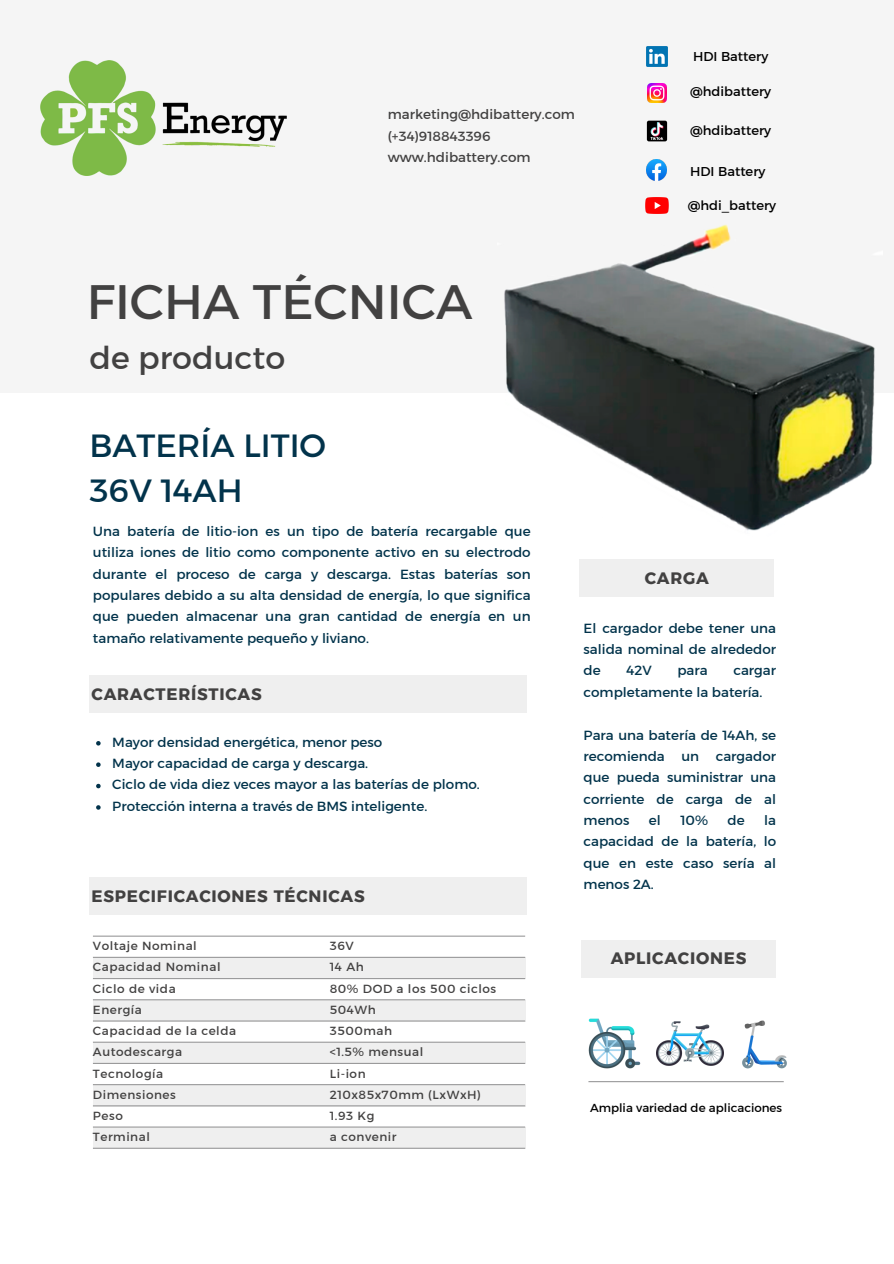
<style>
.page{position:relative;width:894px;height:1264px;background:#fff}
.page>*{position:absolute;margin:0;border:0;box-sizing:border-box;transform-origin:0 0}
.t1{font:49.2px "Kief Montaser Regular";color:#424141}
.t2{font:32.7px/45px "Kief Montaser Regular";color:#02334b}
.t3{font:31.8px "Kief Montaser Regular";color:#424141}
.t4{font:16.5px "Kief Montaser Bold";letter-spacing:.045em;color:#424141}
.t5{font:13.5px/21.3px "Kief Montaser Regular";color:#02334b;text-align:justify}
.t6{font:13.5px/21.3px "Kief Montaser Regular";color:#424141}
.t7{font:13.05px "Kief Montaser Regular";color:#000}
.t8{font:12px "Kief Montaser Regular";letter-spacing:.045em;color:#424141}
.t9{font:11.85px "Kief Montaser Regular";color:#000}
</style>
<div class="page">
<div style="left:0;top:0;width:893px;height:392px;background:#efefef"></div>
<div style="left:89px;top:674px;width:438px;height:38px;background:#efefef"></div>
<div style="left:579px;top:559px;width:194px;height:37px;background:#efefef"></div>
<div style="left:581px;top:939px;width:194px;height:38px;background:#efefef"></div>
<div style="left:89px;top:877px;width:438px;height:37px;background:#efefef"></div>
<hr style="left:588px;top:1081px;width:195px;height:1px;background:#9a9a9b">
<hr style="left:93px;top:935px;width:432px;height:1px;background:#9a9a9b">
<div style="left:93px;top:957px;width:432px;height:21px;background:#efefef"></div>
<div style="left:93px;top:999px;width:432px;height:22px;background:#efefef"></div>
<hr style="left:93px;top:956px;width:432px;height:1px;background:#9a9a9b">
<hr style="left:93px;top:978px;width:432px;height:1px;background:#9a9a9b">
<hr style="left:93px;top:999px;width:432px;height:1px;background:#9a9a9b">
<hr style="left:93px;top:1020px;width:432px;height:1px;background:#9a9a9b">
<div style="left:93px;top:1042px;width:432px;height:21px;background:#efefef"></div>
<div style="left:93px;top:1085px;width:432px;height:21px;background:#efefef"></div>
<div style="left:93px;top:1127px;width:432px;height:21px;background:#efefef"></div>
<hr style="left:93px;top:1041px;width:432px;height:1px;background:#9a9a9b">
<hr style="left:93px;top:1062px;width:432px;height:1px;background:#9a9a9b">
<hr style="left:93px;top:1084px;width:432px;height:1px;background:#9a9a9b">
<hr style="left:93px;top:1105px;width:432px;height:1px;background:#9a9a9b">
<hr style="left:93px;top:1126px;width:432px;height:1px;background:#9a9a9b">
<hr style="left:93px;top:1147px;width:432px;height:1px;background:#9a9a9b">
<img style="left:41px;top:61px;width:245px;height:114px">
<img style="left:646px;top:47px;width:21px;height:20px">
<img style="left:645px;top:198px;width:23px;height:12px">
<img style="left:647px;top:84px;width:19px;height:19px">
<img style="left:646px;top:120px;width:21px;height:22px">
<img style="left:646px;top:160px;width:20px;height:20px">
<img style="left:588px;top:1018px;width:52px;height:51px">
<img style="left:656px;top:1021px;width:67px;height:45px">
<img style="left:742px;top:1020px;width:45px;height:49px">
<img style="left:497px;top:210px;width:385px;height:321px">
<svg style="left:96px;top:741px;width:5px;height:4px"></svg>
<svg style="left:96px;top:762px;width:5px;height:5px"></svg>
<svg style="left:96px;top:783px;width:5px;height:5px"></svg>
<svg style="left:96px;top:805px;width:5px;height:4px"></svg>
<h4 class="t6" style="left:387px;top:104px;width:189px">marketing@hdibattery.com (+34)918843396 www.hdibattery.com</h4>
<p class="t7" style="left:692px;top:48px;width:77px">HDI Battery</p>
<h4 class="t7" style="left:690px;top:83px;width:83px">@hdibattery</h4>
<p class="t7" style="left:690px;top:123px;width:83px">@hdibattery</p>
<p class="t7" style="left:690px;top:163px;width:77px">HDI Battery</p>
<p class="t7" style="left:687px;top:197px;width:90px">@hdi_battery</p>
<p class="t1" style="left:87px;top:271px;width:387px">FICHA TÉCNICA</p>
<h5 class="t3" style="left:89px;top:338px;width:197px">de producto</h5>
<h2 class="t2" style="left:89px;top:422px;width:238px">BATERÍA LITIO<br>36V 14AH</h2>
<h5 class="t5" style="left:93px;top:520px;width:439px">Una batería de litio-ion es un tipo de batería recargable que utiliza iones de litio como componente activo en su electrodo durante el proceso de carga y descarga. Estas baterías son populares debido a su alta densidad de energía, lo que significa que pueden almacenar una gran cantidad de energía en un tamaño relativamente pequeño y liviano.</h5>
<p class="t4" style="left:92px;top:683px;width:171px">CARACTERÍSTICAS</p>
<p class="t5" style="left:112px;top:731px;width:271px">Mayor densidad energética, menor peso</p>
<p class="t5" style="left:112px;top:752px;width:257px">Mayor capacidad de carga y descarga.</p>
<p class="t5" style="left:112px;top:774px;width:369px">Ciclo de vida diez veces mayor a las baterías de plomo.</p>
<p class="t5" style="left:112px;top:795px;width:316px">Protección interna a través de BMS inteligente.</p>
<h5 class="t4" style="left:92px;top:886px;width:274px">ESPECIFICACIONES TÉCNICAS</h5>
<h4 class="t8" style="left:93px;top:938px;width:105px">Voltaje Nominal</h4>
<p class="t8" style="left:330px;top:938px;width:26px">36V</p>
<h6 class="t8" style="left:93px;top:959px;width:129px">Capacidad Nominal</h6>
<p class="t8" style="left:330px;top:959px;width:35px">14 Ah</p>
<p class="t8" style="left:93px;top:981px;width:84px">Ciclo de vida</p>
<p class="t8" style="left:330px;top:981px;width:168px">80% DOD a los 500 ciclos</p>
<p class="t8" style="left:93px;top:1002px;width:50px">Energía</p>
<p class="t8" style="left:330px;top:1002px;width:48px">504Wh</p>
<p class="t8" style="left:93px;top:1023px;width:145px">Capacidad de la celda</p>
<p class="t8" style="left:330px;top:1023px;width:64px">3500mah</p>
<p class="t8" style="left:93px;top:1044px;width:91px">Autodescarga</p>
<p class="t8" style="left:330px;top:1044px;width:95px">&lt;1.5% mensual</p>
<p class="t8" style="left:93px;top:1065px;width:72px">Tecnología</p>
<p class="t8" style="left:330px;top:1065px;width:37px">Li-ion</p>
<p class="t8" style="left:93px;top:1087px;width:84px">Dimensiones</p>
<p class="t8" style="left:330px;top:1087px;width:153px">210x85x70mm (LxWxH)</p>
<p class="t8" style="left:93px;top:1108px;width:31px">Peso</p>
<p class="t8" style="left:330px;top:1108px;width:46px">1.93 Kg</p>
<p class="t8" style="left:93px;top:1129px;width:58px">Terminal</p>
<p class="t8" style="left:330px;top:1129px;width:68px">a convenir</p>
<h5 class="t4" style="left:644px;top:567px;width:66px">CARGA</h5>
<h5 class="t5" style="left:583px;top:617px;width:194px">El cargador debe tener una salida nominal de alrededor de</h5>
<h5 class="t5" style="left:626px;top:660px;width:27px">42V</h5>
<h5 class="t5" style="left:677px;top:660px;width:32px">para</h5>
<h5 class="t5" style="left:583px;top:660px;width:194px;text-indent:150px">cargar completamente la batería.</h5>
<h4 class="t5" style="left:583px;top:724px;width:194px">Para una batería de 14Ah, se recomienda un cargador que pueda suministrar una corriente de carga de al menos</h4>
<h4 class="t5" style="left:583px;top:809px;width:194px;text-indent:181px">la capacidad de la batería, lo que en este caso sería al menos 2A.</h4>
<h4 class="t5" style="left:648px;top:809px;width:13px">el</h4>
<h4 class="t5" style="left:680px;top:809px;width:29px">10%</h4>
<h4 class="t5" style="left:727px;top:809px;width:19px">de</h4>
<p class="t4" style="left:610px;top:948px;width:137px">APLICACIONES</p>
<p class="t9" style="left:590px;top:1100px;width:194px">Amplia variedad de aplicaciones</p>
</div>
